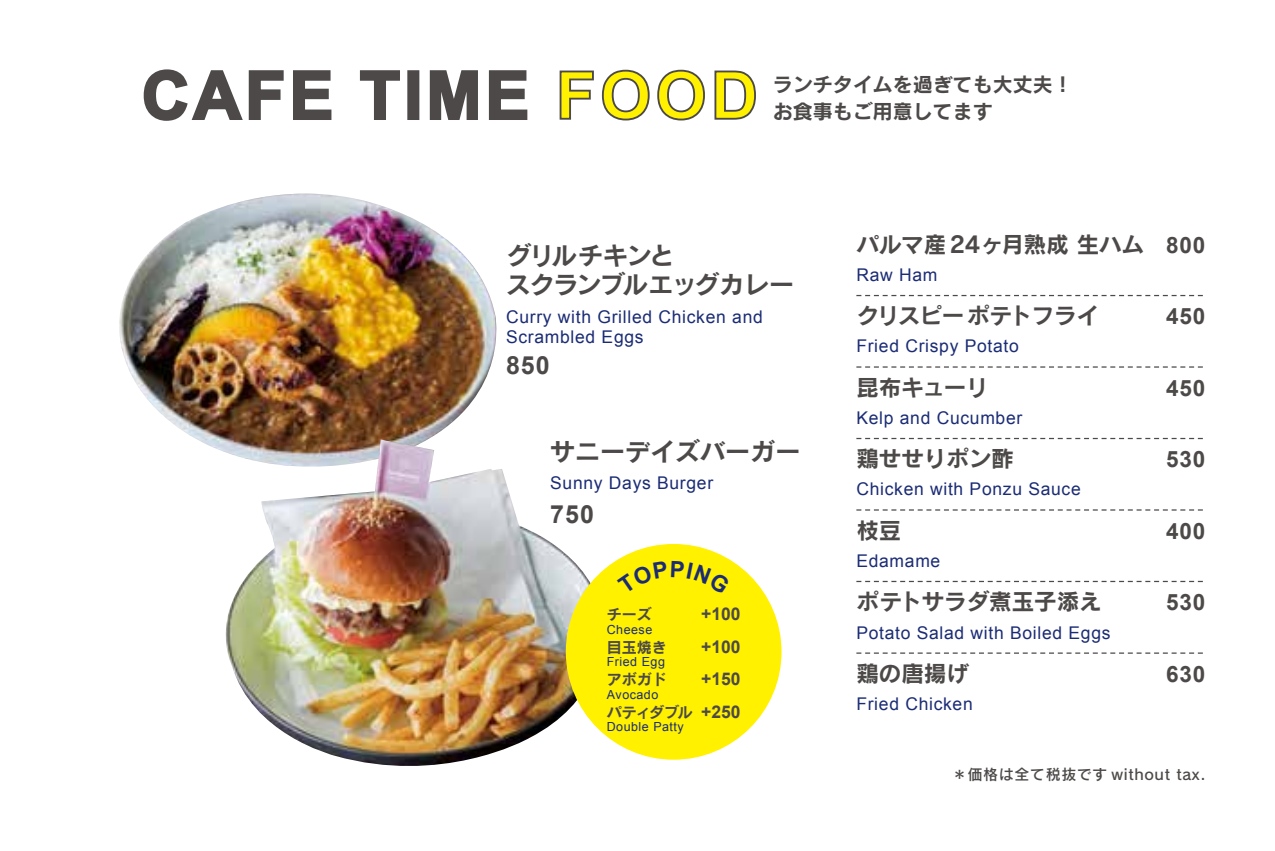
<style>
.page{position:relative;width:1275px;height:851px;background:#fff}
.page>*{position:absolute;margin:0;border:0;box-sizing:border-box;transform-origin:0 0}
.t1{font:700 66px "Arial";letter-spacing:.06em;color:#4c4948}
.t2{font:25px/28.8px "Rodin Pro B";letter-spacing:-.06em;color:#4c4948}
.t3{font:25px "Rodin Pro B";color:#4c4948}
.t4{font:700 25px "Arial";letter-spacing:.04em;color:#4c4948}
.t5{font:22.5px "Rodin Pro B";color:#4c4948}
.t6{font:700 22.5px "Arial";letter-spacing:.04em;color:#4c4948}
.t7{font:20px "Rodin Pro B";color:#4c4948}
.t8{font:17.5px/20px "Arial";letter-spacing:.04em;color:#1b2c75}
.t9{font:700 17.5px/32.5px "Arial";color:#4c4948;text-align:justify}
.t10{font:15px "Rodin Pro DB";letter-spacing:.04em;color:#4c4948}
.t11{font:15px/32.5px "Rodin Pro B";color:#4c4948}
.t12{font:12.5px "Arial";letter-spacing:.04em;color:#1b2c75}
.s1{color:#fff100}
</style>
<div class="page">
<img style="left:119px;top:193px;width:378px;height:249px">
<img style="left:202px;top:439px;width:408px;height:327px">
<svg style="left:143px;top:69px;width:141px;height:52px"></svg>
<svg style="left:293px;top:70px;width:39px;height:50px"></svg>
<svg style="left:359px;top:70px;width:41px;height:50px"></svg>
<div style="left:407px;top:70px;width:12px;height:50px;border:2px solid #4c4948"></div>
<svg style="left:429px;top:70px;width:49px;height:50px"></svg>
<svg style="left:488px;top:70px;width:40px;height:50px"></svg>
<svg style="left:559px;top:70px;width:35px;height:50px"></svg>
<svg style="left:601px;top:69px;width:49px;height:52px"></svg>
<svg style="left:657px;top:69px;width:48px;height:52px"></svg>
<svg style="left:714px;top:70px;width:42px;height:50px"></svg>
<div style="left:565px;top:544px;width:216px;height:215px;background:#fff100;border-radius:50%"></div>
<svg style="left:856px;top:295px;width:347px;height:1px"></svg>
<svg style="left:856px;top:366px;width:347px;height:1px"></svg>
<svg style="left:856px;top:438px;width:347px;height:1px"></svg>
<svg style="left:856px;top:509px;width:347px;height:1px"></svg>
<svg style="left:856px;top:580px;width:347px;height:2px"></svg>
<svg style="left:856px;top:652px;width:347px;height:1px"></svg>
<h1 class="t1" style="left:142px;top:52px;width:618px">CAFE TIME <span class="s1">FOOD</span></h1>
<p class="t7" style="left:772px;top:71px;width:301px">ランチタイムを過ぎても大丈夫！</p>
<p class="t7" style="left:772px;top:98px;width:221px">お食事もご用意してます</p>
<h2 class="t2" style="left:506px;top:240px;width:290px">グリルチキンと<br>スクランブルエッグカレー</h2>
<p class="t8" style="left:506px;top:306px;width:258px">Curry with Grilled Chicken and<br>Scrambled Eggs</p>
<h2 class="t4" style="left:506px;top:349px;width:45px">850</h2>
<h2 class="t3" style="left:550px;top:435px;width:252px">サニーデイズバーガー</h2>
<p class="t8" style="left:550px;top:473px;width:164px">Sunny Days Burger</p>
<h2 class="t4" style="left:550px;top:497px;width:45px">750</h2>
<p class="t11" style="left:606px;top:597px;width:87px">チーズ<br>目玉焼き<br>アボガド<br>パティダブル</p>
<p class="t12" style="left:606px;top:621px;width:47px">Cheese</p>
<p class="t12" style="left:606px;top:653px;width:60px">Fried Egg</p>
<p class="t12" style="left:606px;top:686px;width:53px">Avocado</p>
<p class="t12" style="left:606px;top:718px;width:79px">Double Patty</p>
<p class="t9" style="left:701px;top:598px;width:41px">+100 +100 +150 +250</p>
<p class="t5" style="left:856px;top:229px;width:289px">パルマ産24ヶ月熟成 生ハム</p>
<p class="t8" style="left:856px;top:265px;width:83px">Raw Ham</p>
<p class="t5" style="left:856px;top:300px;width:244px">クリスピーポテトフライ</p>
<p class="t8" style="left:856px;top:336px;width:164px">Fried Crispy Potato</p>
<p class="t5" style="left:856px;top:372px;width:134px">昆布キューリ</p>
<p class="t8" style="left:856px;top:408px;width:167px">Kelp and Cucumber</p>
<p class="t5" style="left:856px;top:443px;width:159px">鶏せせりポン酢</p>
<p class="t8" style="left:856px;top:479px;width:226px">Chicken with Ponzu Sauce</p>
<p class="t5" style="left:856px;top:515px;width:46px">枝豆</p>
<p class="t8" style="left:856px;top:551px;width:85px">Edamame</p>
<p class="t5" style="left:856px;top:586px;width:247px">ポテトサラダ煮玉子添え</p>
<p class="t8" style="left:856px;top:622px;width:256px">Potato Salad with Boiled Eggs</p>
<p class="t5" style="left:856px;top:658px;width:114px">鶏の唐揚げ</p>
<p class="t8" style="left:856px;top:694px;width:118px">Fried Chicken</p>
<p class="t6" style="left:1165px;top:230px;width:41px">800</p>
<p class="t6" style="left:1165px;top:301px;width:41px">450</p>
<p class="t6" style="left:1165px;top:373px;width:41px">450</p>
<p class="t6" style="left:1165px;top:444px;width:41px">530</p>
<p class="t6" style="left:1165px;top:515px;width:41px">400</p>
<p class="t6" style="left:1165px;top:587px;width:41px">530</p>
<p class="t6" style="left:1165px;top:658px;width:41px">630</p>
<p class="t10" style="left:951px;top:764px;width:255px">＊価格は全て税抜です without tax.</p>
</div>
